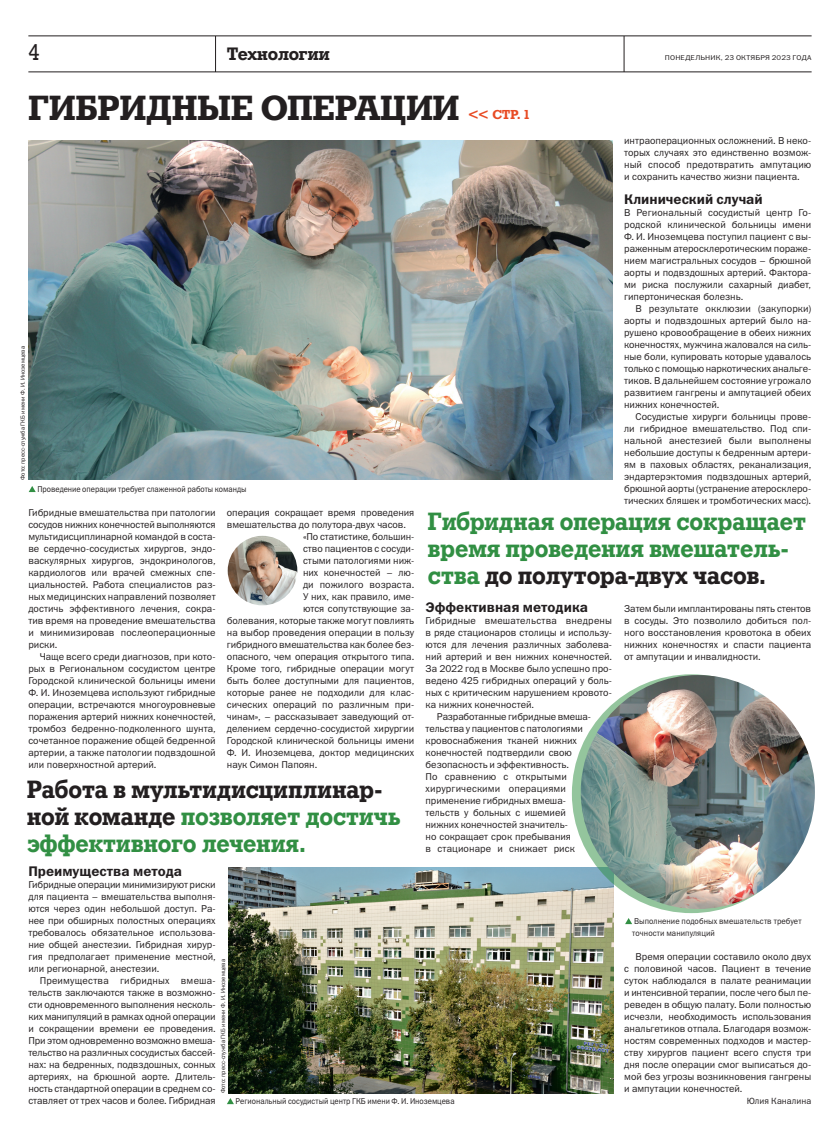
<style>
.page{position:relative;width:840px;height:1134px;background:#fff}
.page>*{position:absolute;margin:0;border:0;box-sizing:border-box;transform-origin:0 0}
._01_ZAG_BIG{font:700 35px "Geo Slb 712 Md BT";letter-spacing:.005em;color:#231f20}
.VINOS{font:700 25px/27px "Geo Slb 712 Md BT";color:#318f43;scale:.95 1}
.t1{font:22.5px "Geo Slb 712 Md BT";color:#231f20}
._03_ТХТ{font:700 18px "Geo Slb 712 Md BT";letter-spacing:-.005em;color:#231f20}
._05_PODZAG{font:14px "Franklin Gothic Demi ITC";color:#231f20}
._01_ZAG_BIG-2{font:700 13px "Geo Slb 712 Md BT";color:#e84b24}
._03_TEXT2{font:10px/12px "Franklin Gothic Book ITC";color:#231f20;text-align:justify}
._03_ТХТ-2{font:10px/12px "Franklin Gothic Book ITC";color:#231f20;text-align:justify}
._03_TEXT2-2{font:9px "Franklin Gothic Book ITC";color:#231f20}
._04_PODPIS_FOTO{font:8.5px "Franklin Gothic Book ITC";letter-spacing:.005em;color:#231f20;scale:.92 1}
._04_PODPIS_FOTO-2{font:8.5px/12px "Franklin Gothic Book ITC";letter-spacing:.005em;color:#231f20;scale:.94 1}
.t2{font:7px "Franklin Gothic Book ITC";letter-spacing:.015em;color:#231f20;scale:1.1 1}
.FOTO{font:6px "Franklin Gothic Book ITC";color:#231f20}
.s1{font-size:15px}
.s2{color:#231f20}
</style>
<div class="page">
<hr style="left:28px;top:36px;width:783px;height:1px;background:#231f20">
<hr style="left:28px;top:72px;width:783px;height:1px;background:#231f20">
<hr style="left:215px;top:36px;width:1px;height:36px;background:#231f20">
<hr style="left:623px;top:36px;width:1px;height:36px;background:#231f20">
<img style="left:228px;top:867px;width:385px;height:226px">
<img style="left:29px;top:140px;width:583px;height:340px">
<img style="left:227px;top:536px;width:70px;height:69px;border-radius:35px">
<svg style="left:29px;top:486px;width:7px;height:6px"></svg>
<svg style="left:227px;top:1098px;width:7px;height:6px"></svg>
<svg style="left:571px;top:674px;width:239px;height:239px;background:#9ac7a4"></svg>
<img style="left:580px;top:675px;width:234px;height:234px;border-radius:117px">
<svg style="left:625px;top:918px;width:6px;height:6px"></svg>
<h3 class="t1" style="left:28px;top:38px;width:13px">4</h3>
<p class="t2" style="left:664px;top:53px;width:135px">ПОНЕДЕЛЬНИК, 23 ОКТЯБРЯ 2023 ГОДА</p>
<p class="_03_ТХТ" style="left:227px;top:42px;width:104px">Технологии</p>
<p class="_01_ZAG_BIG" style="left:29px;top:85px;width:432px">ГИБРИДНЫЕ ОПЕРАЦИИ</p>
<p class="_01_ZAG_BIG-2" style="left:467px;top:106px;width:65px"><span class="s1">&lt;&lt;</span> СТР. 1</p>
<p class="FOTO" style="left:19px;top:480px;width:136px;rotate:-90deg">Фото: пресс-служба ГКБ имени Ф. И. Иноземцева</p>
<p class="_04_PODPIS_FOTO" style="left:37px;top:484px;width:229px">Проведение операции требует слаженной работы команды</p>
<p class="_03_TEXT2" style="left:624px;top:134px;width:188px">интраоперационных осложнений. В неко&shy;торых случаях это единственно возмож&shy;ный способ предотвратить ампутацию и сохранить качество жизни пациента.</p>
<p class="_05_PODZAG" style="left:624px;top:191px;width:140px">Клинический случай</p>
<p class="_03_ТХТ-2" style="left:624px;top:206px;width:188px">В Региональный сосудистый центр Го&shy;родской клинической больницы имени Ф. И. Иноземцева поступил пациент с вы&shy;раженным атеросклеротическим пораже&shy;нием магистральных сосудов – брюшной аорты и подвздошных артерий. Фактора&shy;ми риска послужили сахарный диабет, гипертоническая болезнь.</p>
<p class="_03_TEXT2" style="left:624px;top:302px;width:188px;text-indent:11px">В результате окклюзии (закупорки) аорты и подвздошных артерий было на&shy;рушено кровообращение в обеих нижних конечностях, мужчина жаловался на силь&shy;ные боли, купировать которые удавалось только с помощью наркотических анальге&shy;тиков. В дальнейшем состояние угрожало развитием гангрены и ампутацией обеих нижних конечностей.</p>
<p class="_03_TEXT2" style="left:624px;top:410px;width:188px;text-indent:11px">Сосудистые хирурги больницы прове&shy;ли гибридное вмешательство. Под спи&shy;нальной анестезией были выполнены небольшие доступы к бедренным артери&shy;ям в паховых областях, реканализация, эндартерэктомия подвздошных артерий, брюшной аорты (устранение атеросклеро&shy;тических бляшек и тромботических масс).</p>
<p class="_03_ТХТ-2" style="left:28px;top:506px;width:189px">Гибридные вмешательства при патологии сосудов нижних конечностей выполняются мультидисциплинарной командой в соста&shy;ве сердечно-сосудистых хирургов, эндо&shy;васкулярных хирургов, эндокринологов, кардиологов или врачей смежных спе&shy;циальностей. Работа специалистов раз&shy;ных медицинских направлений позволяет достичь эффективного лечения, сокра&shy;тив время на проведение вмешательства и минимизировав послеоперационные риски.</p>
<p class="_03_TEXT2" style="left:28px;top:650px;width:189px;text-indent:11px">Чаще всего среди диагнозов, при кото&shy;рых в Региональном сосудистом центре Городской клинической больницы имени Ф. И. Иноземцева используют гибридные операции, встречаются многоуровневые поражения артерий нижних конечностей, тромбоз бедренно-подколенного шунта, сочетанное поражение общей бедренной артерии, а также патологии подвздошной или поверхностной артерий.</p>
<p class="_03_TEXT2" style="left:227px;top:506px;width:189px">операция сокращает время проведения вмешательства до полутора-двух часов.</p>
<p class="_03_ТХТ-2" style="left:303px;top:530px;width:113px">«По статистике, большин-</p>
<p class="_03_ТХТ-2" style="left:303px;top:542px;width:113px">ство пациентов с сосуди-</p>
<p class="_03_ТХТ-2" style="left:303px;top:554px;width:113px">стыми патологиями ниж-</p>
<p class="_03_ТХТ-2" style="left:303px;top:566px;width:113px">них конечностей – лю-</p>
<p class="_03_ТХТ-2" style="left:303px;top:578px;width:113px">ди пожилого возраста.</p>
<p class="_03_ТХТ-2" style="left:303px;top:590px;width:113px">У них, как правило, име-</p>
<p class="_03_ТХТ-2" style="left:303px;top:602px;width:113px">ются сопутствующие за-</p>
<p class="_03_ТХТ-2" style="left:227px;top:614px;width:189px">болевания, которые также могут повлиять</p>
<p class="_03_ТХТ-2" style="left:227px;top:626px;width:189px">на выбор проведения операции в пользу</p>
<p class="_03_ТХТ-2" style="left:227px;top:638px;width:189px">гибридного вмешательства как более без-</p>
<p class="_03_ТХТ-2" style="left:227px;top:650px;width:189px">опасного, чем операция открытого типа.</p>
<p class="_03_ТХТ-2" style="left:227px;top:662px;width:189px">Кроме того, гибридные операции могут</p>
<p class="_03_ТХТ-2" style="left:227px;top:674px;width:189px">быть более доступными для пациентов,</p>
<p class="_03_ТХТ-2" style="left:227px;top:686px;width:189px">которые ранее не подходили для клас-</p>
<p class="_03_ТХТ-2" style="left:227px;top:698px;width:189px">сических операций по различным при-</p>
<p class="_03_ТХТ-2" style="left:227px;top:710px;width:189px">чинам», – рассказывает заведующий от-</p>
<p class="_03_ТХТ-2" style="left:227px;top:722px;width:189px">делением сердечно-сосудистой хирургии</p>
<p class="_03_ТХТ-2" style="left:227px;top:734px;width:189px">Городской клинической больницы имени</p>
<p class="_03_ТХТ-2" style="left:227px;top:746px;width:189px">Ф. И. Иноземцева, доктор медицинских</p>
<p class="_03_ТХТ-2" style="left:227px;top:758px;width:92px">наук Симон Папоян.</p>
<p class="VINOS" style="left:27px;top:777px;width:394px"><span class="s2">Работа в мультидисциплинар&shy;ной команде</span> позволяет достичь эффективного лечения.</p>
<p class="VINOS" style="left:428px;top:509px;width:399px">Гибридная операция сокращает время проведения вмешатель&shy;ства <span class="s2">до полутора-двух часов.</span></p>
<p class="_05_PODZAG" style="left:425px;top:599px;width:164px">Эффективная методика</p>
<p class="_03_ТХТ-2" style="left:425px;top:614px;width:188px">Гибридные вмешательства внедрены в ряде стационаров столицы и использу&shy;ются для лечения различных заболева&shy;ний артерий и вен нижних конечностей.<br>За 2022 год в Москве было успешно про&shy;ведено 425 гибридных операций у боль&shy;ных с критическим нарушением кровото&shy;ка нижних конечностей.</p>
<p class="_03_TEXT2" style="left:425px;top:710px;width:167px;text-align:left;text-indent:11px">Разработанные гибридные вмеша&shy;тельства у пациентов с патологиями кровоснабжения тканей нижних конечностей подтвердили свою безопасность и эффективность.<br>По сравнению с открытыми хирургическими операциями применение гибридных вмеша&shy;тельств у больных с ишемией нижних конечностей значитель-<br>но сокращает срок пребывания<br>в стационаре и снижает риск</p>
<p class="_03_TEXT2" style="left:624px;top:602px;width:188px">Затем были имплантированы пять стентов в сосуды. Это позволило добиться пол&shy;ного восстановления кровотока в обеих нижних конечностях и спасти пациента от ампутации и инвалидности.</p>
<p class="_05_PODZAG" style="left:28px;top:863px;width:155px">Преимущества метода</p>
<p class="_03_ТХТ-2" style="left:28px;top:878px;width:189px">Гибридные операции минимизируют риски для пациента – вмешательства выполня&shy;ются через один небольшой доступ. Ра&shy;нее при обширных полостных операциях требовалось обязательное использова&shy;ние общей анестезии. Гибридная хирур&shy;гия предполагает применение местной, или регионарной, анестезии.</p>
<p class="_03_TEXT2" style="left:28px;top:974px;width:189px;text-indent:11px">Преимущества гибридных вмеша&shy;тельств заключаются также в возможно&shy;сти одновременного выполнения несколь&shy;ких манипуляций в рамках одной операции и сокращении времени ее проведения.<br>При этом одновременно возможно вмеша&shy;тельство на различных сосудистых бассей&shy;нах: на бедренных, подвздошных, сонных артериях, на брюшной аорте. Длитель&shy;ность стандартной операции в среднем со&shy;ставляет от трех часов и более. Гибридная</p>
<p class="FOTO" style="left:219px;top:1093px;width:136px;rotate:-90deg">Фото: пресс-служба ГКБ имени Ф. И. Иноземцева</p>
<p class="_04_PODPIS_FOTO" style="left:235px;top:1096px;width:239px">Региональный сосудистый центр ГКБ имени Ф. И. Иноземцева</p>
<p class="_04_PODPIS_FOTO-2" style="left:631px;top:915px;width:181px">Выполнение подобных вмешательств требует точности манипуляций</p>
<p class="_03_TEXT2" style="left:624px;top:950px;width:188px;text-indent:11px">Время операции составило около двух с половиной часов. Пациент в течение суток наблюдался в палате реанимации и интенсивной терапии, после чего был пе&shy;реведен в общую палату. Боли полностью исчезли, необходимость использования анальгетиков отпала. Благодаря возмож&shy;ностям современных подходов и мастер&shy;ству хирургов пациент всего спустя три дня после операции смог выписаться до&shy;мой без угрозы возникновения гангрены и ампутации конечностей.</p>
<p class="_03_TEXT2-2" style="left:746px;top:1095px;width:66px">Юлия Каналина</p>
</div>
